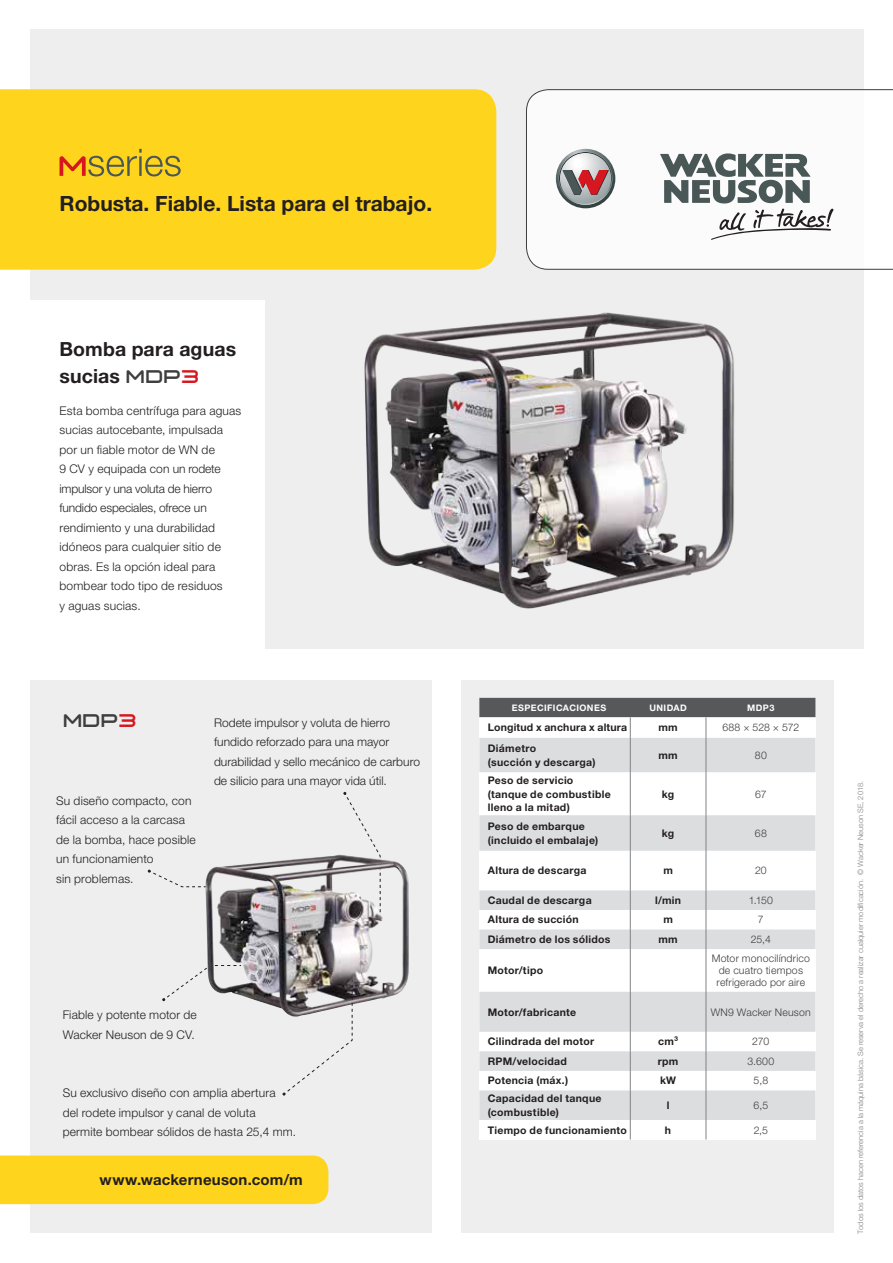
<style>
.page{position:relative;width:893px;height:1263px;background:#fff}
.page>*{position:absolute;margin:0;border:0;box-sizing:border-box;transform-origin:0 0}
.t1{font:700 21px "Helvetica Neue LTW1 G";color:#231f20}
.t2{font:700 19.5px/27px "Helvetica Neue LTW1 G";letter-spacing:.005em;color:#231f20}
.t3{font:19.5px "Wacker Neuson";color:#3e3e3f}
.t4{font:700 15px "Helvetica Neue LTW1 G";letter-spacing:.015em;color:#231f20}
.t5{font:300 12px/19.5px "Helvetica Neue LTW1 G";letter-spacing:.015em;color:#231f20}
.t6{font:700 10.5px/13.5px "Helvetica Neue LTW1 G";letter-spacing:.025em;color:#231f20}
.t7{font:300 10.5px/12px "Helvetica Neue LTW1 G";letter-spacing:.02em;color:#3e3e3f;text-align:center}
.t8{font:300 10.5px "Helvetica Neue LTW1 G";letter-spacing:-.01em;color:#3e3e3f}
.t9{font:700 9px "Helvetica Neue LTW1 G";letter-spacing:.05em;color:#fff}
.t10{font:300 7.5px "Helvetica Neue LTW1 G";color:#808285}
.s1{font-family:"Wacker Neuson";font-weight:400;color:#3e3e3f}
.s2{font-family:"Wacker Neuson";font-weight:400;color:#d7171f}
.s3{color:#d7171f}
</style>
<div class="page">
<div style="left:30px;top:30px;width:833px;height:619px;background:#eeeeef"></div>
<div style="left:526px;top:89px;width:367px;height:181px;background:#fbfbfb"></div>
<div style="left:0;top:89px;width:496px;height:181px;background:#fed41d"></div>
<svg style="left:660px;top:153px;width:150px;height:50px"></svg>
<svg style="left:554px;top:149px;width:61px;height:60px"></svg>
<svg style="left:711px;top:209px;width:122px;height:31px"></svg>
<svg style="left:60px;top:149px;width:121px;height:27px;background:#d8ae28"></svg>
<div style="left:461px;top:681px;width:372px;height:552px;background:#eeeeef"></div>
<div style="left:30px;top:681px;width:402px;height:552px;background:#eeeeef"></div>
<svg style="left:148px;top:870px;width:57px;height:17px"></svg>
<svg style="left:343px;top:792px;width:36px;height:61px"></svg>
<svg style="left:162px;top:969px;width:43px;height:32px"></svg>
<div style="left:0;top:1155px;width:328px;height:49px;background:#fed41d"></div>
<div style="left:30px;top:300px;width:235px;height:349px;background:#fff"></div>
<img style="left:364px;top:312px;width:371px;height:297px">
<img style="left:205px;top:854px;width:204px;height:155px">
<div style="left:479px;top:772px;width:336px;height:367px;background:#fff"></div>
<svg style="left:479px;top:815px;width:336px;height:305px;background:#ebeced"></svg>
<svg style="left:479px;top:698px;width:336px;height:74px;background:#c3c4c5"></svg>
<hr style="left:630px;top:738px;width:1px;height:34px;background:#808285">
<hr style="left:706px;top:738px;width:1px;height:34px;background:#808285">
<hr style="left:630px;top:772px;width:1px;height:43px;background:#808285">
<hr style="left:706px;top:772px;width:1px;height:43px;background:#808285">
<hr style="left:630px;top:815px;width:1px;height:36px;background:#808285">
<hr style="left:706px;top:815px;width:1px;height:36px;background:#808285">
<hr style="left:630px;top:851px;width:1px;height:39px;background:#808285">
<hr style="left:706px;top:851px;width:1px;height:39px;background:#808285">
<svg style="left:630px;top:890px;width:1px;height:59px"></svg>
<svg style="left:706px;top:890px;width:1px;height:59px"></svg>
<hr style="left:630px;top:949px;width:1px;height:43px;background:#808285">
<hr style="left:706px;top:949px;width:1px;height:43px;background:#808285">
<hr style="left:630px;top:992px;width:1px;height:40px;background:#808285">
<hr style="left:706px;top:992px;width:1px;height:40px;background:#808285">
<svg style="left:630px;top:1032px;width:1px;height:58px"></svg>
<hr style="left:630px;top:1090px;width:1px;height:30px;background:#808285">
<svg style="left:630px;top:1120px;width:1px;height:19px"></svg>
<svg style="left:706px;top:1032px;width:1px;height:58px"></svg>
<hr style="left:706px;top:1090px;width:1px;height:30px;background:#808285">
<svg style="left:706px;top:1120px;width:1px;height:19px"></svg>
<svg style="left:282px;top:980px;width:71px;height:115px"></svg>
<h1 class="t1" style="left:60px;top:191px;width:374px">Robusta. Fiable. Lista para el trabajo.</h1>
<h2 class="t2" style="left:60px;top:336px;width:178px">Bomba para aguas sucias <span class="s1">MDP</span><span class="s2">3</span></h2>
<p class="t5" style="left:60px;top:401px;width:183px">Esta bomba centrífuga para aguas sucias autocebante, impulsada por un fiable motor de WN de<br>9 CV y equipada con un rodete impulsor y una voluta de hierro fundido especiales, ofrece un rendimiento y una durabilidad idóneos para cualquier sitio de obras. Es la opción ideal para bombear todo tipo de residuos<br>y aguas sucias.</p>
<h2 class="t3" style="left:63px;top:711px;width:76px">MDP<span class="s3">3</span></h2>
<p class="t5" style="left:56px;top:791px;width:141px">Su diseño compacto, con fácil acceso a la carcasa de la bomba, hace posible un funcionamiento<br>sin problemas.</p>
<p class="t5" style="left:214px;top:713px;width:208px">Rodete impulsor y voluta de hierro fundido reforzado para una mayor durabilidad y sello mecánico de carburo de silicio para una mayor vida útil.</p>
<p class="t5" style="left:63px;top:1005px;width:136px">Fiable y potente motor de<br>Wacker Neuson de 9 CV.</p>
<p class="t5" style="left:63px;top:1083px;width:235px">Su exclusivo diseño con amplia abertura<br>del rodete impulsor y canal de voluta permite bombear sólidos de hasta 25,4 mm.</p>
<p class="t4" style="left:100px;top:1170px;width:205px">www.wackerneuson.com/m</p>
<p class="t9" style="left:512px;top:702px;width:96px">ESPECIFICACIONES</p>
<p class="t9" style="left:649px;top:702px;width:39px">UNIDAD</p>
<p class="t9" style="left:747px;top:702px;width:29px">MDP3</p>
<p class="t6" style="left:488px;top:721px;width:141px">Longitud x anchura x altura</p>
<p class="t6" style="left:658px;top:721px;width:21px">mm</p>
<p class="t8" style="left:722px;top:721px;width:78px">688 × 528 × 572</p>
<p class="t6" style="left:488px;top:741px;width:109px">Diámetro<br>(succión y descarga)</p>
<p class="t6" style="left:658px;top:748px;width:21px">mm</p>
<p class="t7" style="left:755px;top:749px;width:13px">80</p>
<p class="t6" style="left:488px;top:773px;width:124px">Peso de servicio (tanque de combustible lleno a la mitad)</p>
<p class="t6" style="left:662px;top:787px;width:14px">kg</p>
<p class="t7" style="left:755px;top:788px;width:13px">67</p>
<p class="t6" style="left:488px;top:819px;width:112px">Peso de embarque (incluido el embalaje)</p>
<p class="t6" style="left:662px;top:826px;width:14px">kg</p>
<p class="t7" style="left:755px;top:827px;width:13px">68</p>
<p class="t6" style="left:488px;top:864px;width:100px">Altura de descarga</p>
<p class="t6" style="left:663px;top:864px;width:11px">m</p>
<p class="t7" style="left:755px;top:864px;width:13px">20</p>
<p class="t6" style="left:488px;top:893px;width:105px">Caudal de descarga</p>
<p class="t6" style="left:655px;top:893px;width:27px">l/min</p>
<p class="t7" style="left:749px;top:894px;width:26px">1.150</p>
<p class="t6" style="left:488px;top:913px;width:93px">Altura de succión</p>
<p class="t6" style="left:663px;top:913px;width:11px">m</p>
<p class="t7" style="left:758px;top:914px;width:7px">7</p>
<p class="t6" style="left:488px;top:932px;width:124px">Diámetro de los sólidos</p>
<p class="t6" style="left:658px;top:932px;width:21px">mm</p>
<p class="t7" style="left:751px;top:933px;width:22px">25,4</p>
<p class="t6" style="left:488px;top:964px;width:57px">Motor/tipo</p>
<p class="t7" style="left:712px;top:952px;width:100px">Motor monocilíndrico de cuatro tiempos refrigerado por aire</p>
<p class="t6" style="left:488px;top:1005px;width:90px">Motor/fabricante</p>
<p class="t7" style="left:711px;top:1006px;width:102px">WN9 Wacker Neuson</p>
<p class="t6" style="left:488px;top:1035px;width:108px">Cilindrada del motor</p>
<p class="t6" style="left:658px;top:1035px;width:22px">cm³</p>
<p class="t7" style="left:752px;top:1035px;width:19px">270</p>
<p class="t6" style="left:488px;top:1054px;width:81px">RPM/velocidad</p>
<p class="t6" style="left:658px;top:1054px;width:22px">rpm</p>
<p class="t7" style="left:747px;top:1055px;width:28px">3.600</p>
<p class="t6" style="left:488px;top:1074px;width:82px">Potencia (máx.)</p>
<p class="t6" style="left:660px;top:1074px;width:18px">kW</p>
<p class="t7" style="left:754px;top:1075px;width:16px">5,8</p>
<p class="t6" style="left:488px;top:1092px;width:115px">Capacidad del tanque (combustible)</p>
<p class="t6" style="left:667px;top:1098px;width:4px">l</p>
<p class="t7" style="left:753px;top:1099px;width:16px">6,5</p>
<p class="t6" style="left:488px;top:1123px;width:141px">Tiempo de funcionamiento</p>
<p class="t6" style="left:665px;top:1123px;width:8px">h</p>
<p class="t7" style="left:754px;top:1124px;width:16px">2,5</p>
<p class="t10" style="left:856px;top:1234px;width:454px;rotate:-90deg">Todos los datos hacen referencia a la máquina básica. Se reserva el derecho a realizar cualquier modificación. © Wacker Neuson SE, 2018.</p>
</div>
